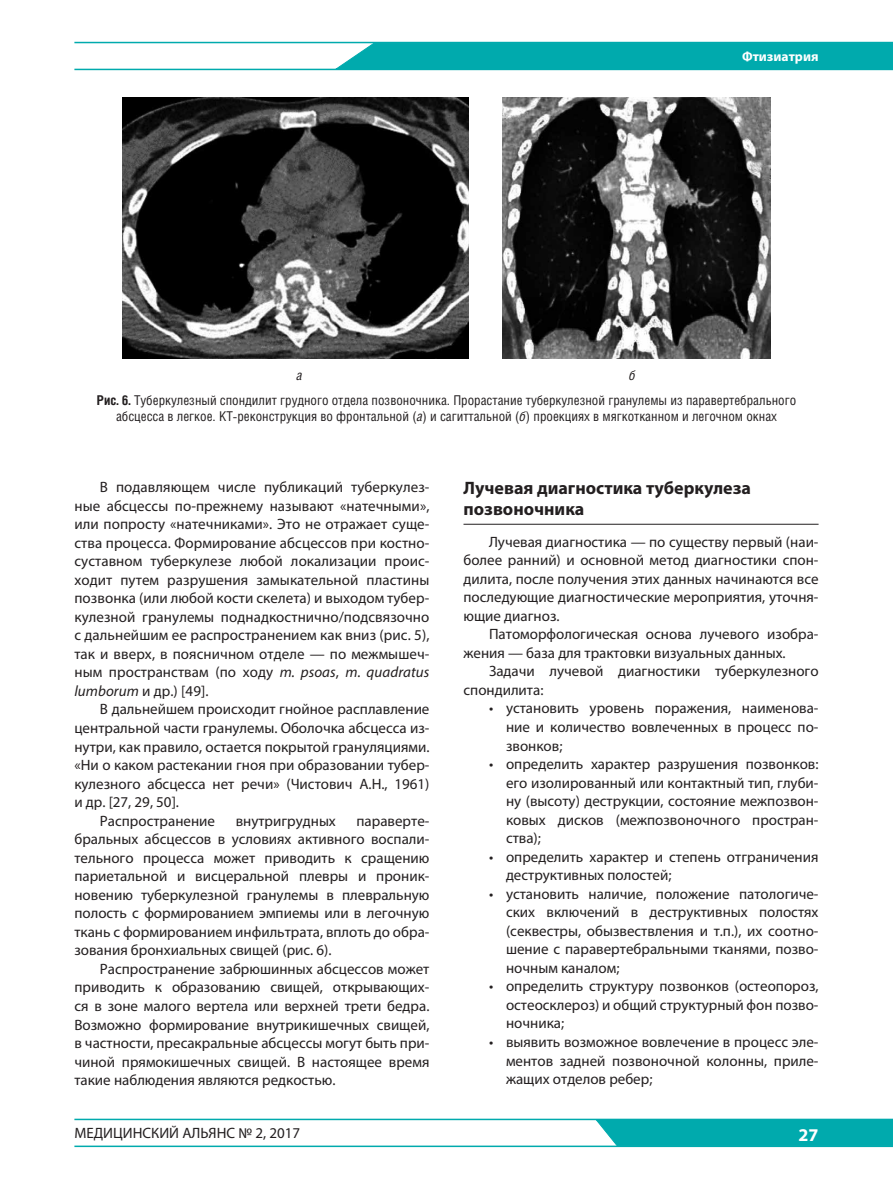
<style>
.page{position:relative;width:893px;height:1191px;background:#fff}
.page>*{position:absolute;margin:0;border:0;box-sizing:border-box;transform-origin:0 0}
.t1{font:700 18px/21px "Myriad Pro";color:#231f20}
.t2{font:700 18px "Myriad Pro";color:#fff}
.t3{font:15px/18.6px "Myriad Pro";color:#231f20;text-align:justify}
.t4{font:13.5px/24.8px "Helios Cond";color:#231f20}
.t5{font:700 13.5px "Myriad Pro";color:#fff}
.t6{font:italic 13.5px "Helios Cond";color:#231f20}
.s1{font-style:italic}
.s2{font-weight:700}
</style>
<div class="page">
<div style="left:594px;top:1120px;width:299px;height:25px;background:#00aaad"></div>
<hr style="left:74px;top:1118px;width:819px;height:2px;background:#00aaad">
<hr style="left:74px;top:69px;width:819px;height:1px;background:#00aaad">
<div style="left:334px;top:43px;width:559px;height:26px;background:#00aaad"></div>
<hr style="left:74px;top:42px;width:819px;height:1px;background:#00aaad">
<hr style="left:74px;top:1145px;width:819px;height:2px;background:#00aaad">
<hr style="left:463px;top:524px;width:356px;height:1px;background:#231f20">
<img style="left:122px;top:98px;width:346px;height:260px">
<img style="left:502px;top:98px;width:269px;height:260px">
<p class="t5" style="left:742px;top:48px;width:78px">Фтизиатрия</p>
<p class="t4" style="left:97px;top:362px;width:701px;text-indent:532px"><span class="s1">б<br></span><span class="s2">Рис. 6.</span> Туберкулезный спондилит грудного отдела позвоночника. Прорастание туберкулезной гранулемы из паравертебрального</p>
<p class="t4" style="left:116px;top:403px;width:662px">абсцесса в легкое. КТ-реконструкция во фронтальной (<span class="s1">а</span>) и сагиттальной (<span class="s1">б</span>) проекциях в мягкотканном и легочном окнах</p>
<p class="t6" style="left:296px;top:367px;width:7px">а</p>
<p class="t3" style="left:74px;top:477px;width:357px;text-indent:26px">В подавляющем числе публикаций туберкулез&shy;ные абсцессы по-прежнему называют «натечными», или попросту «натечниками». Это не отражает суще&shy;ства процесса. Формирование абсцессов при костно&shy;суставном туберкулезе любой локализации проис&shy;ходит путем разрушения замыкательной пластины позвонка (или любой кости скелета) и выходом тубер&shy;кулезной гранулемы поднадкостнично/подсвязочно с дальнейшим ее распространением как вниз (рис. 5), так и вверх, в поясничном отделе — по межмышеч&shy;ным пространствам (по ходу <span class="s1">m. psoas</span>, <span class="s1">m. quadratus lumborum</span> и др.) [49].</p>
<p class="t3" style="left:100px;top:700px;width:331px">В дальнейшем происходит гнойное расплавление</p>
<p class="t3" style="left:74px;top:718px;width:357px">центральной части гранулемы. Оболочка абсцесса из-</p>
<p class="t3" style="left:74px;top:737px;width:357px">нутри, как правило, остается покрытой грануляциями.</p>
<p class="t3" style="left:74px;top:755px;width:357px">«Ни о каком растекании гноя при образовании тубер-</p>
<p class="t3" style="left:74px;top:774px;width:357px">кулезного абсцесса нет речи» (Чистович А.Н., 1961)</p>
<p class="t3" style="left:74px;top:792px;width:106px">и др. [27, 29, 50].</p>
<p class="t3" style="left:100px;top:811px;width:117px">Распространение</p>
<p class="t3" style="left:236px;top:811px;width:102px">внутригрудных</p>
<p class="t3" style="left:74px;top:811px;width:357px;text-indent:282px">параверте&shy;бральных абсцессов в условиях активного воспали&shy;тельного процесса может приводить к сращению париетальной и висцеральной плевры и проник&shy;новению туберкулезной гранулемы в плевральную полость с формированием эмпиемы или в легочную ткань с формированием инфильтрата, вплоть до обра&shy;зования бронхиальных свищей (рис. 6).</p>
<p class="t3" style="left:74px;top:959px;width:357px;text-indent:26px">Распространение забрюшинных абсцессов может приводить к образованию свищей, открывающих&shy;ся в зоне малого вертела или верхней трети бедра.<br>Возможно формирование внутрикишечных свищей, в частности, пресакральные абсцессы могут быть при&shy;чиной прямокишечных свищей. В настоящее время такие наблюдения являются редкостью.</p>
<p class="t3" style="left:74px;top:1123px;width:227px">МЕДИЦИНСКИЙ АЛЬЯНС № 2, 2017</p>
<p class="t1" style="left:463px;top:477px;width:289px">Лучевая диагностика туберкулеза позвоночника</p>
<p class="t3" style="left:463px;top:532px;width:357px;text-indent:26px">Лучевая диагностика — по существу первый (наи&shy;более ранний) и основной метод диагностики спон&shy;дилита, после получения этих данных начинаются все последующие диагностические мероприятия, уточня&shy;ющие диагноз.</p>
<p class="t3" style="left:463px;top:625px;width:357px;text-indent:26px">Патоморфологическая основа лучевого изобра&shy;жения — база для трактовки визуальных данных.</p>
<p class="t3" style="left:463px;top:662px;width:357px;text-indent:26px">Задачи лучевой диагностики туберкулезного спондилита:</p>
<p class="t3" style="left:506px;top:699px;width:314px;text-align:left;text-indent:-17px">• установить уровень поражения, наименова&shy;ние и количество вовлеченных в процесс по-- звонков;</p>
<p class="t3" style="left:506px;top:754px;width:314px;text-indent:-17px">• определить характер разрушения позвонков: его изолированный или контактный тип, глуби&shy;ну (высоту) деструкции, состояние межпозвон&shy;ковых дисков (межпозвоночного простран&shy;ства);</p>
<p class="t3" style="left:506px;top:847px;width:314px;text-indent:-17px">• определить характер и степень отграничения деструктивных полостей;</p>
<p class="t3" style="left:506px;top:884px;width:314px;text-indent:-17px">• установить наличие, положение патологиче&shy;ских включений в деструктивных полостях (секвестры, обызвествления и т.п.), их соотно&shy;шение с паравертебральными тканями, позво&shy;ночным каналом;</p>
<p class="t3" style="left:506px;top:977px;width:314px;text-indent:-17px">• определить структуру позвонков (остеопороз, остеосклероз) и общий структурный фон позво&shy;ночника;</p>
<p class="t3" style="left:506px;top:1032px;width:314px;text-indent:-17px">• выявить возможное вовлечение в процесс эле&shy;ментов задней позвоночной колонны, приле&shy;жащих отделов ребер;</p>
<p class="t2" style="left:798px;top:1123px;width:21px">27</p>
</div>
